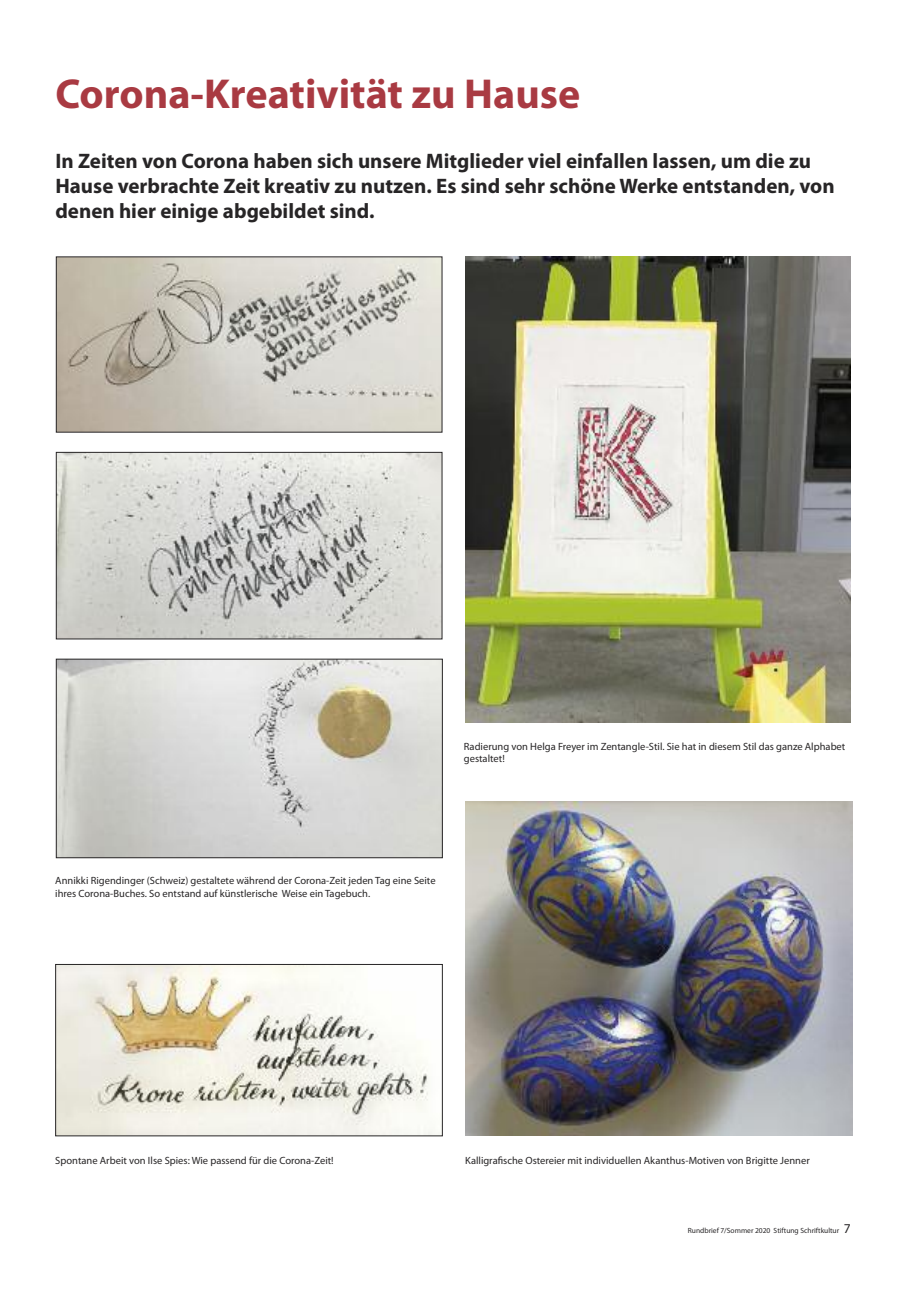
<style>
.page{position:relative;width:919px;height:1289px;background:#fff}
.page>*{position:absolute;margin:0;border:0;box-sizing:border-box;transform-origin:0 0}
.t1{font:700 42px "Myriad Pro";color:#a93a42}
.t2{font:700 21px/25.2px "Myriad Pro";color:#272526}
.t3{font:10.5px/12.6px "Myriad Pro";color:#272526}
.t4{font:7.5px "Myriad Pro";color:#272526}
.s1{font-size:13.5px}
</style>
<div class="page">
<img style="left:465px;top:257px;width:385px;height:465px">
<img style="left:465px;top:801px;width:387px;height:334px">
<img style="left:58px;top:259px;width:382px;height:171px">
<img style="left:58px;top:454px;width:382px;height:183px">
<div style="left:56px;top:452px;width:386px;height:187px;border:1px solid #272526"></div>
<img style="left:58px;top:661px;width:382px;height:195px">
<div style="left:56px;top:659px;width:386px;height:199px;border:1px solid #272526"></div>
<img style="left:57px;top:966px;width:383px;height:168px">
<div style="left:55px;top:964px;width:387px;height:172px;border:1px solid #272526"></div>
<h1 class="t1" style="left:55px;top:78px;width:526px">Corona-Kreativität zu Hause</h1>
<h2 class="t2" style="left:55px;top:150px;width:780px">In Zeiten von Corona haben sich unsere Mitglieder viel einfallen lassen, um die zu<br>Hause verbrachte Zeit kreativ zu nutzen. Es sind sehr schöne Werke entstanden, von denen hier einige abgebildet sind.</h2>
<p class="t3" style="left:464px;top:740px;width:383px">Radierung von Helga Freyer im Zentangle-Stil. Sie hat in diesem Stil das ganze Alphabet gestaltet!</p>
<p class="t3" style="left:55px;top:875px;width:382px">Annikki Rigendinger (Schweiz) gestaltete während der Corona-Zeit jeden Tag eine Seite ihres Corona-Buches. So entstand auf künstlerische Weise ein Tagebuch.</p>
<p class="t3" style="left:55px;top:1155px;width:280px">Spontane Arbeit von Ilse Spies: Wie passend für die Corona-Zeit!</p>
<p class="t3" style="left:465px;top:1155px;width:346px">Kalligrafische Ostereier mit individuellen Akanthus-Motiven von Brigitte Jenner</p>
<p class="t4" style="left:687px;top:1227px;width:164px">Rundbrief 7/Sommer 2020 Stiftung Schriftkultur <span class="s1">7</span></p>
</div>
